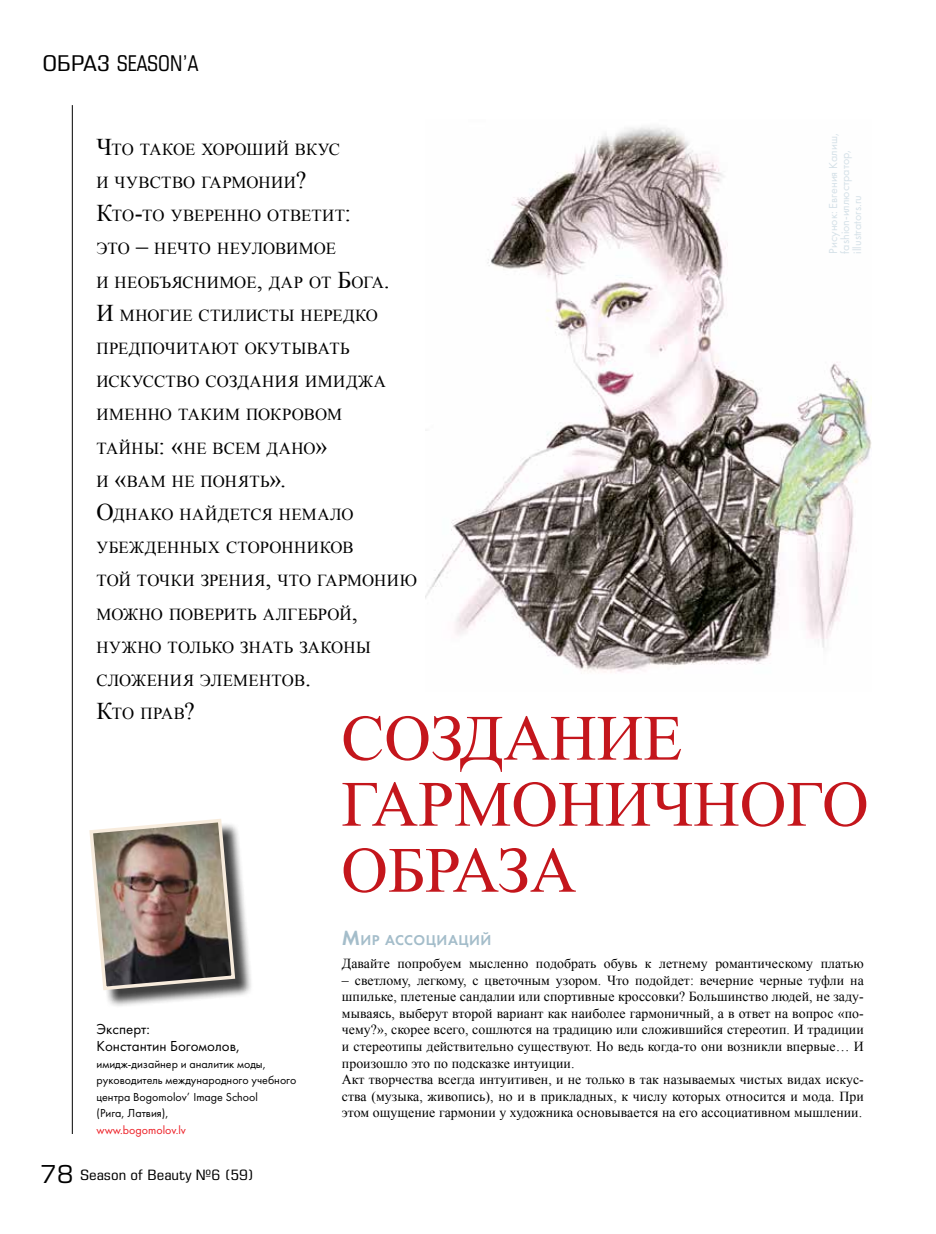
<style>
.page{position:relative;width:936px;height:1234px;background:#fff}
.page>*{position:absolute;margin:0;border:0;box-sizing:border-box;transform-origin:0 0}
.t1{font:64.5px/66px "Times New Roman";color:#c4161c}
.t2{font:21px "Europe Cond";color:#000;scale:1.25 1}
.t3{font:16.8px/33.2px "Times New Roman";letter-spacing:.01em;color:#000}
.t4{font:15px/16.6px "Futura Book C";color:#000}
.t5{font:14.7px "Futura Demi C";letter-spacing:.035em;color:#a4bdca}
.t6{font:13.8px/16.6px "Times New Roman";letter-spacing:.005em;color:#000}
.t7{font:13.8px "Europe Cond";color:#000;scale:1.25 1}
.t8{font:12px/16.6px "Futura Book C";color:#000}
.t9{font:12px/12px "Futura Book C";color:#d5e1e8}
.t10{font:12px "Futura Book C";color:#ed1d24}
.s1{font-size:24px}
.s2{font-family:"Europe";font-size:24px}
.s3{font-size:21px}
</style>
<div class="page">
<hr style="left:72px;top:105px;width:1px;height:1028px;background:#000">
<div style="left:92px;top:821px;width:161px;height:187px;background:#000;opacity:.75"></div>
<img style="left:89px;top:819px;width:148px;height:172px">
<img style="left:425px;top:127px;width:446px;height:546px">
<h2 class="t2" style="left:43px;top:50px;width:126px">ОБРАЗ SEASON’A</h2>
<p class="t9" style="left:827px;top:253px;width:122px;rotate:-90deg">Рисунок: Евгения Калиш, fashion-иллюстратор, illustrators.ru</p>
<p class="t3" style="left:96px;top:132px;width:322px"><span class="s1">Ч</span>то такое хороший вкус<br>и чувство гармонии<span class="s1">?<br>К</span>то<span class="s1">-</span>то уверенно ответит<span class="s1">:<br></span>это <span class="s1">–</span> нечто неуловимое<br>и необъяснимое<span class="s1">,</span> дар от <span class="s1">Б</span>ога<span class="s1">.<br>И</span> многие стилисты нередко предпочитают окутывать искусство создания имиджа именно таким покровом<br>тайны<span class="s1">: «</span>не всем дано<span class="s1">»<br></span>и <span class="s1">«</span>вам не понять<span class="s1">».<br>О</span>днако найдется немало убежденных сторонников<br>той точки зрения<span class="s1">,</span> что гармонию можно поверить алгеброй<span class="s1">, </span>нужно только знать законы сложения элементов<span class="s1">.<br>К</span>то прав<span class="s1">?</span></p>
<h1 class="t1" style="left:341px;top:704px;width:529px">СОЗДАНИЕ<br>ГАРМОНИЧНОГО<br>ОБРАЗА</h1>
<p class="t4" style="left:96px;top:1021px;width:145px">Эксперт:<br>Константин Богомолов,</p>
<p class="t8" style="left:96px;top:1055px;width:201px">имидж-дизайнер и аналитик моды, руководитель международного учебного центра Bogomolov’ Image School<br>(Рига, Латвия),</p>
<p class="t10" style="left:96px;top:1123px;width:91px">www.bogomolov.lv</p>
<p class="t7" style="left:41px;top:1166px;width:172px"><span class="s2">78</span> Season of Beauty №6 (59)</p>
<p class="t5" style="left:342px;top:930px;width:151px"><span class="s3">М</span>ир ассоциаций</p>
<p class="t6" style="left:342px;top:954px;width:523px">Давайте попробуем мысленно подобрать обувь к летнему романтическому платью</p>
<p class="t6" style="left:342px;top:971px;width:523px">– светлому, легкому, с цветочным узором. Что подойдет: вечерние черные туфли на шпильке, плетеные сандалии или спортивные кроссовки? Большинство людей, не заду&shy;мываясь, выберут второй вариант как наиболее гармоничный, а в ответ на вопрос «по&shy;чему?», скорее всего, сошлются на традицию или сложившийся стереотип. И традиции и стереотипы действительно существуют. Но ведь когда-то они возникли впервые… И произошло это по подсказке интуиции.<br>Акт творчества всегда интуитивен, и не только в так называемых чистых видах искус&shy;ства (музыка, живопись), но и в прикладных, к числу которых относится и мода. При этом ощущение гармонии у художника основывается на его ассоциативном мышлении.</p>
</div>
